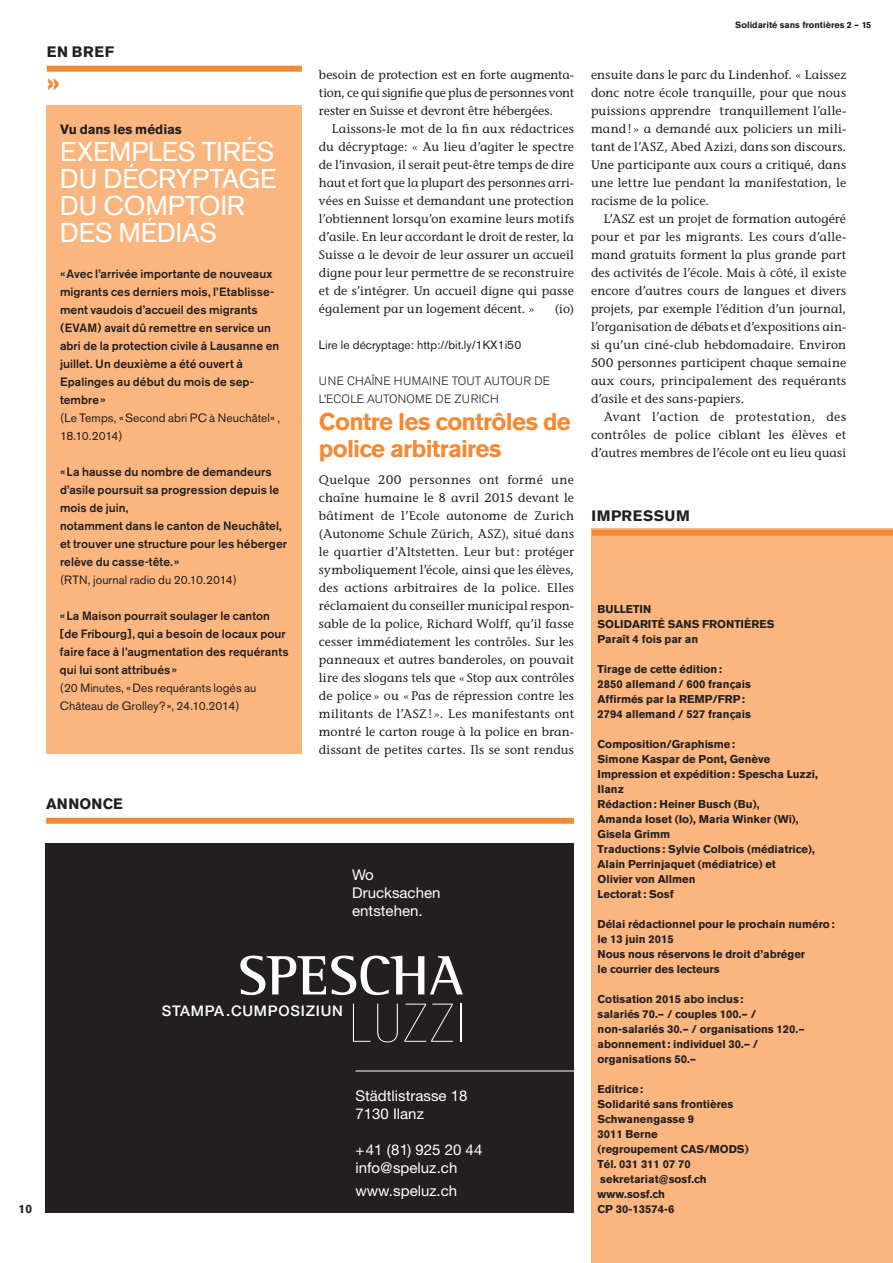
<style>
.page{position:relative;width:893px;height:1263px;background:#fff}
.page>*{position:absolute;margin:0;border:0;box-sizing:border-box;transform-origin:0 0}
.t1{font:200 condensed 53.4px "Helvetica Neue LT Std";letter-spacing:.05em;color:#fff}
.t2{font:700 30px "Akzidenz Grotesk BE";color:#f68a33}
.t3{font:27px/27px "Akzidenz Grotesk BE";color:#fff;text-align:justify}
.t4{font:700 24px/27px "Akzidenz Grotesk BE";letter-spacing:-.03em;color:#f68a33}
.t5{font:700 15px "Akzidenz Grotesk BE";letter-spacing:.04em;color:#231f20}
.t6{font:700 15px "Akzidenz Grotesk BE";letter-spacing:.02em;color:#231f20}
.t7{font:14.85px/17.9px "Helvetica Neue LT Std";color:#fff}
.t8{font:500 14.7px "Helvetica Neue LT Std";letter-spacing:.05em;color:#fff}
.t9{font:700 13.5px "Akzidenz Grotesk BE";letter-spacing:-.005em;color:#231f20}
.t10{font:12.3px/18px "Stone Informal";letter-spacing:.01em;color:#231f20;text-align:justify}
.t11{font:500 12px/18px "Akzidenz Grotesk BE";letter-spacing:.005em;color:#231f20}
.t12{font:12px/18px "Akzidenz Grotesk BE";color:#231f20}
.t13{font:300 12px/18px "Akzidenz Grotesk BE";letter-spacing:.04em;color:#231f20}
.t14{font:700 12px "Akzidenz Grotesk BE";color:#231f20}
.t15{font:700 11.25px/15px "Akzidenz Grotesk BE";color:#231f20}
.t16{font:700 9px "Akzidenz Grotesk BE";color:#231f20}
</style>
<div class="page">
<div style="left:591px;top:529px;width:302px;height:734px;background:#fbb57e"></div>
<div style="left:592px;top:530px;width:301px;height:6px;background:#f68a33"></div>
<div style="left:46px;top:818px;width:528px;height:6px;background:#f68a33"></div>
<div style="left:46px;top:843px;width:528px;height:370px;background:#231f20"></div>
<svg style="left:240px;top:955px;width:223px;height:40px"></svg>
<hr style="left:355px;top:1070px;width:219px;height:1px;background:#fff">
<div style="left:47px;top:66px;width:255px;height:6px;background:#f68a33"></div>
<div style="left:47px;top:106px;width:255px;height:648px;background:#fbb57e"></div>
<p class="t5" style="left:47px;top:43px;width:69px">en bref</p>
<h2 class="t2" style="left:47px;top:65px;width:14px">»</h2>
<p class="t10" style="left:319px;top:65px;width:257px">besoin de protection est en forte augmenta&shy;tion, ce qui signifie que plus de personnes vont rester en Suisse et devront être hébergées.</p>
<p class="t10" style="left:319px;top:119px;width:257px;text-indent:13px">Laissons-le mot de la fin aux rédactrices du décryptage: « Au lieu d’agiter le spectre de l’invasion, il serait peut-être temps de dire haut et fort que la plupart des personnes arri&shy;vées en Suisse et demandant une protection l’obtiennent lorsqu’on examine leurs motifs d’asile. En leur accordant le droit de rester, la Suisse a le devoir de leur assurer un accueil digne pour leur permettre de se reconstruire et de s’intégrer. Un accueil digne qui passe également par un logement décent. »</p>
<p class="t9" style="left:60px;top:121px;width:124px">Vu dans les médias</p>
<h3 class="t3" style="left:60px;top:138px;width:68px">Exempl</h3>
<h3 class="t3" style="left:60px;top:138px;width:218px;text-indent:102px">es tir és du décryptage du Compt</h3>
<h3 class="t3" style="left:60px;top:192px;width:173px;text-indent:139px">oir des médias</h3>
<p class="t11" style="left:60px;top:265px;width:221px">«Avec l’arrivée importante de nouveaux migrants ces derniers mois, l’Etablisse&shy;ment vaudois d’accueil des migrants (EVAM) avait dû remettre en service un abri de la protection civile à Lausanne en juillet. Un deuxième a été ouvert à Epalinges au début du mois de sep&shy;tembre»</p>
<p class="t12" style="left:60px;top:409px;width:222px">(Le Temps, « Second abri PC à Neuchâtel» ,<br>18.10.2014)</p>
<p class="t11" style="left:60px;top:463px;width:229px">«La hausse du nombre de demandeurs d’asile poursuit sa progression depuis le mois de juin,<br>notamment dans le canton de Neuchâtel, et trouver une structure pour les héberger relève du casse-tête.»</p>
<p class="t12" style="left:60px;top:571px;width:178px">(RTN , journal radio du 20.10.2014)</p>
<p class="t11" style="left:60px;top:607px;width:230px">«La Maison pourrait soulager le canton [de Fribourg], qui a besoin de locaux pour faire face à l’augmentation des requérants qui lui sont attribués»</p>
<p class="t12" style="left:60px;top:679px;width:198px">(20 Minutes, «Des requérants logés au<br>Château de Grolley?», 24.10.2014)</p>
<p class="t10" style="left:555px;top:299px;width:21px">(io)</p>
<p class="t12" style="left:319px;top:335px;width:204px">Lire le décryptage: http://bit.ly/1KX1i50</p>
<p class="t13" style="left:319px;top:372px;width:9px">UNE</p>
<p class="t13" style="left:347px;top:372px;width:10px">CHA</p>
<p class="t13" style="left:319px;top:372px;width:224px;text-indent:53px">ÎNE H UMAINE TOUT AUTOUR DE<br>L’ECOLE AUTONOME DE ZURICH</p>
<h3 class="t4" style="left:319px;top:408px;width:253px">Contre les contrôles de police arbitraires</h3>
<p class="t10" style="left:319px;top:470px;width:257px">Quelque 200 personnes ont formé une chaîne humaine le 8 avril 2015 devant le bâtiment de l’Ecole autonome de Zurich (Autonome Schule Zürich, ASZ), situé dans le quartier d’Altstetten. Leur but: protéger symboliquement l’école, ainsi que les élèves, des actions arbitraires de la police. Elles réclamaient du conseiller municipal respon&shy;sable de la police, Richard Wolff, qu’il fasse cesser immédiatement les contrôles. Sur les panneaux et autres banderoles, on pouvait lire des slogans tels que «Stop aux contrôles de police » ou «Pas de répression contre les militants de l’ASZ! ». Les manifestants ont montré le carton rouge à la police en bran&shy;dissant de petites cartes. Ils se sont rendus</p>
<p class="t6" style="left:46px;top:795px;width:78px">annonce</p>
<p class="t7" style="left:352px;top:865px;width:90px">Wo<br>Drucksachen entstehen.</p>
<p class="t14" style="left:19px;top:1201px;width:15px">10</p>
<p class="t8" style="left:162px;top:1002px;width:183px">STAMPA.CUMPOSIZIUN</p>
<h1 class="t1" style="left:350px;top:994px;width:116px">LUZZI</h1>
<p class="t7" style="left:355px;top:1087px;width:114px">Städtlistrasse 18<br>7130 Ilanz</p>
<p class="t7" style="left:355px;top:1140px;width:128px">+41 (81) 925 20 44 info@speluz.ch</p>
<p class="t7" style="left:355px;top:1182px;width:103px">www.speluz.ch</p>
<p class="t16" style="left:735px;top:20px;width:138px">Solidarité sans frontières 2 – 15</p>
<p class="t10" style="left:591px;top:65px;width:257px">ensuite dans le parc du Lindenhof. « Laissez donc notre école tranquille, pour que nous puissions apprendre tranquillement l’alle&shy;mand! » a demandé aux policiers un mili&shy;tant de l’ASZ, Abed Azizi, dans son discours.<br>Une participante aux cours a critiqué, dans une lettre lue pendant la manifestation, le racisme de la police.</p>
<p class="t10" style="left:591px;top:209px;width:257px;text-indent:13px">L’ASZ est un projet de formation autogéré pour et par les migrants. Les cours d’alle&shy;mand gratuits forment la plus grande part des activités de l’école. Mais à côté, il existe encore d’autres cours de langues et divers projets, par exemple l’édition d’un journal, l’organisation de débats et d’expositions ain&shy;si qu’un ciné-club hebdomadaire. Environ 500 personnes participent chaque semaine aux cours, principalement des requérants d’asile et des sans-papiers.</p>
<p class="t10" style="left:591px;top:407px;width:257px;text-indent:13px">Avant l’action de protestation, des contrôles de police ciblant les élèves et d’autres membres de l’école ont eu lieu quasi</p>
<p class="t5" style="left:592px;top:507px;width:98px">impressum</p>
<p class="t15" style="left:598px;top:601px;width:178px">Bulletin<br>Solidarité sans frontières<br>Paraît 4 fois par an</p>
<p class="t15" style="left:598px;top:661px;width:155px">Tirage de cette édition:<br>2850 allemand / 600 français<br>Affirmés par la REMP/FRP:<br>2794 allemand / 527 français</p>
<p class="t15" style="left:598px;top:736px;width:222px">Composition/Graphisme:<br>Simone Kaspar de Pont, Genève<br>Impression et expédition: Spescha Luzzi,<br>Ilanz<br>Rédaction: Heiner Busch (Bu),<br>Amanda Ioset (Io), Maria Winker (Wi),<br>Gisela Grimm<br>Traductions: Sylvie Colbois (médiatrice),<br>Alain Perrinjaquet (médiatrice) et<br>Olivier von Allmen<br>Lectorat: Sosf</p>
<p class="t15" style="left:598px;top:916px;width:239px">Délai rédactionnel pour le prochain numéro: le 13 juin 2015<br>Nous nous réservons le droit d’abréger<br>le courrier des lecteurs</p>
<p class="t15" style="left:598px;top:991px;width:209px">Cotisation 2015 abo inclus:<br>salariés 70.– / couples 100.– / non-salariés 30.– / organisations 120.– abonnement: individuel 30.– / organisations 50.–</p>
<p class="t15" style="left:598px;top:1081px;width:137px">Editrice:<br>Solidarité sans frontières<br>Schwanengasse 9<br>3011 Berne (regroupement CAS/MODS</p>
<p class="t15" style="left:745px;top:1141px;width:5px">)</p>
<p class="t15" style="left:598px;top:1156px;width:111px">Tél. 031 311 07 70 sekretariat@sosf.ch www.sosf.ch<br>CP 30-13574-6</p>
</div>
